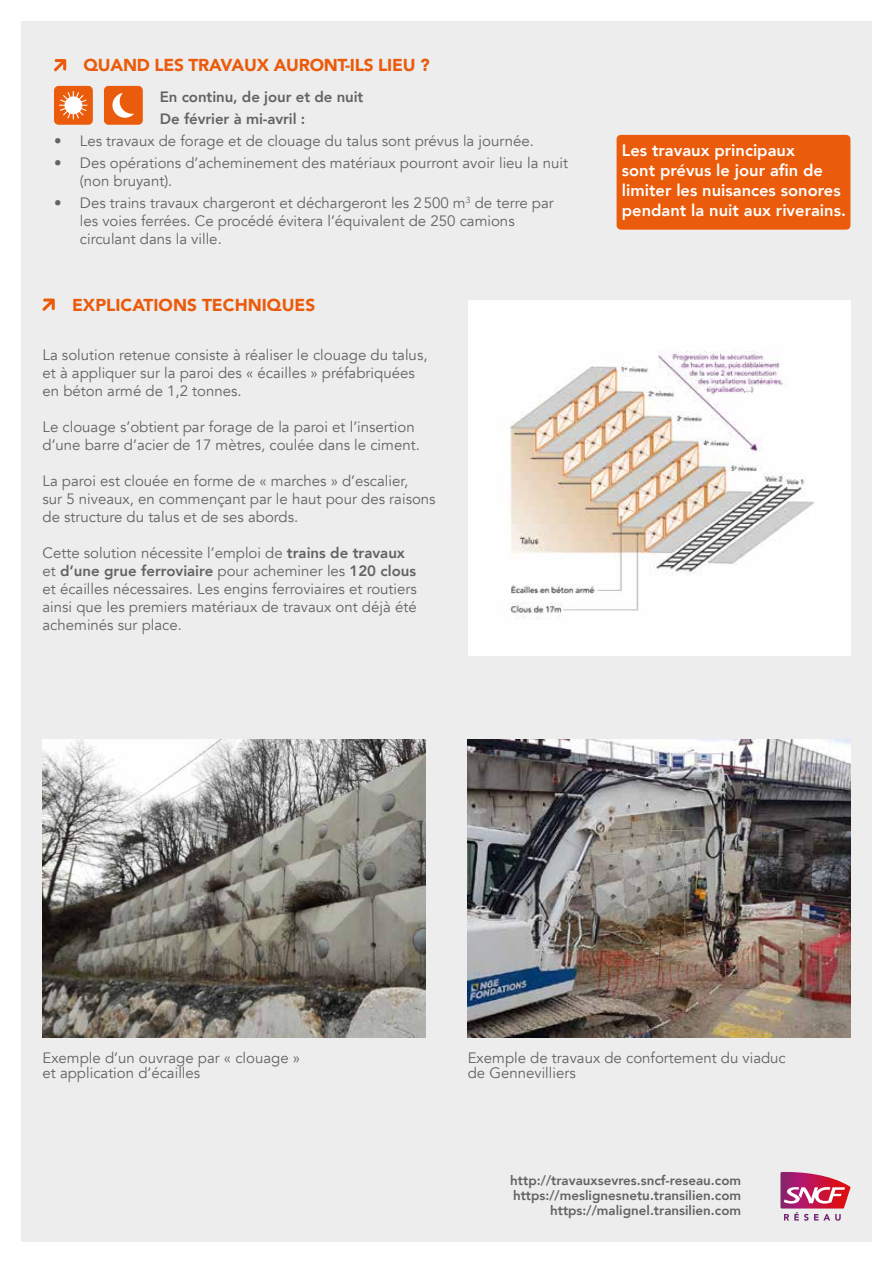
<style>
.page{position:relative;width:893px;height:1263px;background:#fff}
.page>*{position:absolute;margin:0;border:0;box-sizing:border-box;transform-origin:0 0}
.t1{font:900 17.25px "Avenir";letter-spacing:-.015em;color:#ea5b0b}
.t2{font:800 16.5px/19.8px "Avenir";color:#fff}
.t3{font:15px/18px "Avenir";color:#646363}
.t4{font:800 15px/22px "Avenir";letter-spacing:-.005em;color:#646363}
.t5{font:800 13.35px/15px "Avenir";color:#646363;text-align:right}
.s1{font-weight:800}
</style>
<div class="page">
<div style="left:21px;top:21px;width:851px;height:1221px;background:#ededee"></div>
<svg style="left:780px;top:1172px;width:70px;height:48px"></svg>
<img style="left:468px;top:301px;width:382px;height:355px">
<div style="left:617px;top:135px;width:233px;height:95px;background:#ea5b0b;border-radius:4px"></div>
<img style="left:43px;top:739px;width:382px;height:299px">
<img style="left:468px;top:739px;width:382px;height:299px">
<svg style="left:54px;top:59px;width:12px;height:12px"></svg>
<div style="left:104px;top:86px;width:39px;height:39px;background:#ea5b0b;border-radius:5px"></div>
<svg style="left:112px;top:93px;width:22px;height:25px"></svg>
<div style="left:54px;top:86px;width:39px;height:39px;background:#ea5b0b;border-radius:5px"></div>
<svg style="left:59px;top:91px;width:28px;height:28px"></svg>
<svg style="left:43px;top:299px;width:12px;height:12px"></svg>
<p class="t1" style="left:83px;top:50px;width:348px">QUAND LES TRAVAUX AURONT-ILS LIEU ?</p>
<p class="t4" style="left:160px;top:85px;width:205px">En continu, de jour et de nuit<br>De février à mi-avril :</p>
<p class="t3" style="left:54px;top:132px;width:481px">• Les travaux de forage et de clouage du talus sont prévus la journée.</p>
<p class="t3" style="left:80px;top:154px;width:490px;text-indent:-26px">• Des opérations d’acheminement des matériaux pourront avoir lieu la nuit (non bruyant).</p>
<p class="t3" style="left:80px;top:194px;width:475px;text-indent:-26px">• Des trains travaux chargeront et déchargeront les 2500 m<sup>3</sup> de terre par les voies ferrées. Ce procédé évitera l’équivalent de 250 camions circulant dans la ville.</p>
<p class="t1" style="left:72px;top:290px;width:245px">EXPLICATIONS TECHNIQUES</p>
<p class="t3" style="left:43px;top:346px;width:387px">La solution retenue consiste à réaliser le clouage du talus, et à appliquer sur la paroi des « écailles » préfabriquées en béton armé de 1,2 tonnes.</p>
<p class="t3" style="left:43px;top:418px;width:379px">Le clouage s’obtient par forage de la paroi et l’insertion d’une barre d’acier de 17 mètres, coulée dans le ciment.</p>
<p class="t3" style="left:43px;top:472px;width:395px">La paroi est clouée en forme de « marches » d’escalier,<br>sur 5 niveaux, en commençant par le haut pour des raisons de structure du talus et de ses abords.</p>
<p class="t3" style="left:43px;top:544px;width:376px">Cette solution nécessite l’emploi de <span class="s1">trains de travaux </span>et <span class="s1">d’une grue ferroviaire</span> pour acheminer les <span class="s1">120 clous </span>et écailles nécessaires. Les engins ferroviaires et routiers ainsi que les premiers matériaux de travaux ont déjà été acheminés sur place.</p>
<p class="t2" style="left:622px;top:140px;width:226px">Les travaux principaux<br>sont prévus le jour afin de limiter les nuisances sonores pendant la nuit aux riverains.</p>
<p class="t3" style="left:43px;top:1051px;width:259px;line-height:15px">Exemple d’un ouvrage par « clouage » et application d’écailles</p>
<p class="t3" style="left:468px;top:1051px;width:320px;line-height:15px">Exemple de travaux de confortement du viaduc de Gennevilliers</p>
<p class="t5" style="left:510px;top:1173px;width:232px">http://travauxsevres.sncf-reseau.com https://meslignesnetu.transilien.com https://malignel.transilien.com</p>
</div>
